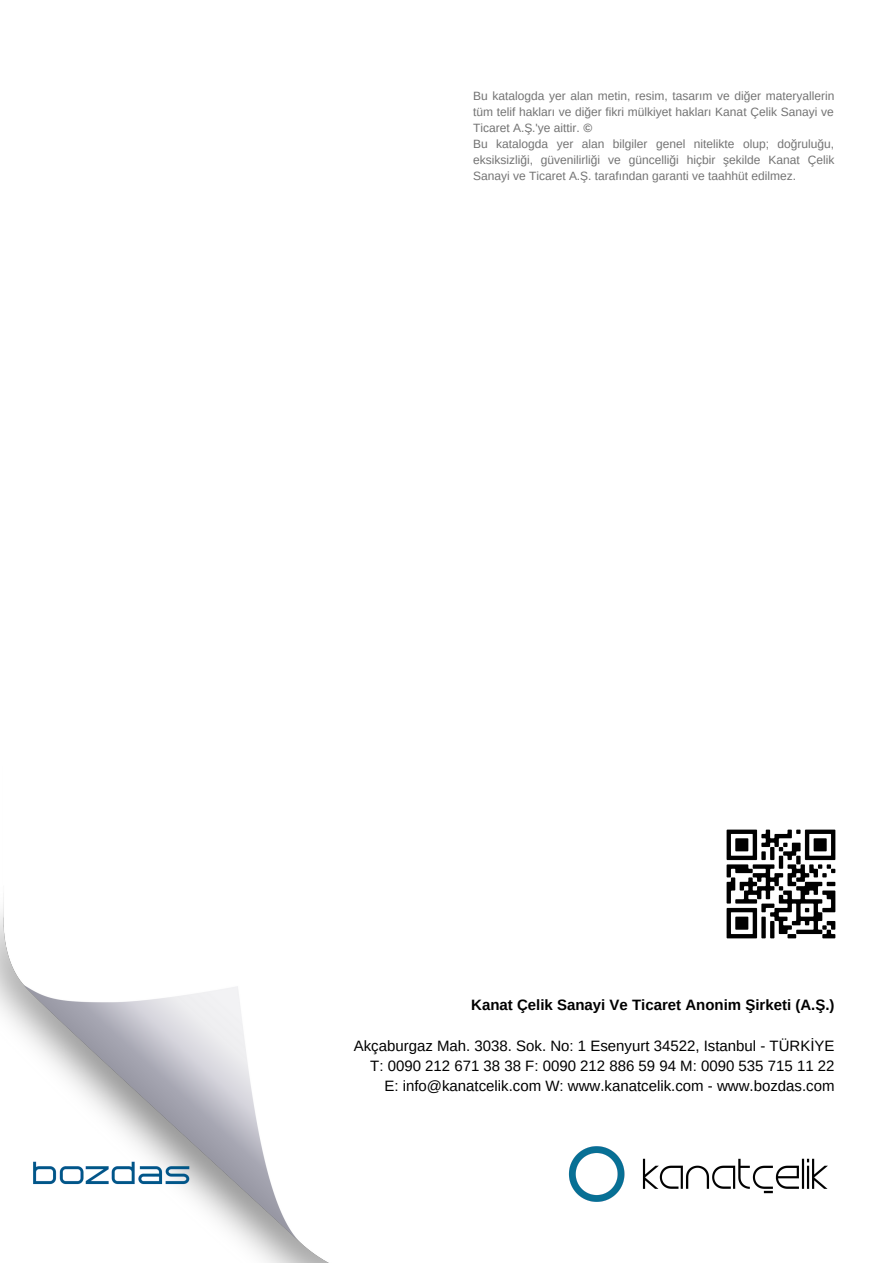
<style>
.page{position:relative;width:893px;height:1264px;background:#fff}
.page>*{position:absolute;margin:0;border:0;box-sizing:border-box;transform-origin:0 0}
.t1{font:15px/20.2px "Arimo";color:#000;text-align:right}
.t2{font:700 15px "Arimo";color:#000}
.t3{font:12px/16px "Arimo";color:#737373}
.s1{font-weight:700}
</style>
<div class="page">
<img style="left:0;top:897px;width:327px;height:365px">
<img style="left:568px;top:1146px;width:260px;height:56px">
<img style="left:32px;top:1158px;width:158px;height:27px">
<img style="left:726px;top:829px;width:110px;height:110px">
<p class="t3" style="left:473px;top:88px;width:363px">Bu katalogda yer alan metin, resim, tasarım ve diğer materyallerin tüm telif hakları ve diğer fikri mülkiyet hakları Kanat Çelik Sanayi ve Ticaret A.Ş.'ye aittir. <span class="s1">©<br></span>Bu katalogda yer alan bilgiler genel nitelikte olup; doğruluğu, eksiksizliği, güvenilirliği ve güncelliği hiçbir şekilde Kanat Çelik Sanayi ve Ticaret A.Ş. tarafından garanti ve taahhüt edilmez.</p>
<p class="t2" style="left:471px;top:996px;width:364px">Kanat Çelik Sanayi Ve Ticaret Anonim Şirketi (A.Ş.)</p>
<p class="t1" style="left:354px;top:1035px;width:482px">Akçaburgaz Mah. 3038. Sok. No: 1 Esenyurt 34522, Istanbul - TÜRKİYE<br>T: 0090 212 671 38 38 F: 0090 212 886 59 94 M: 0090 535 715 11 22<br>E: info@kanatcelik.com W: www.kanatcelik.com - www.bozdas.com</p>
</div>
